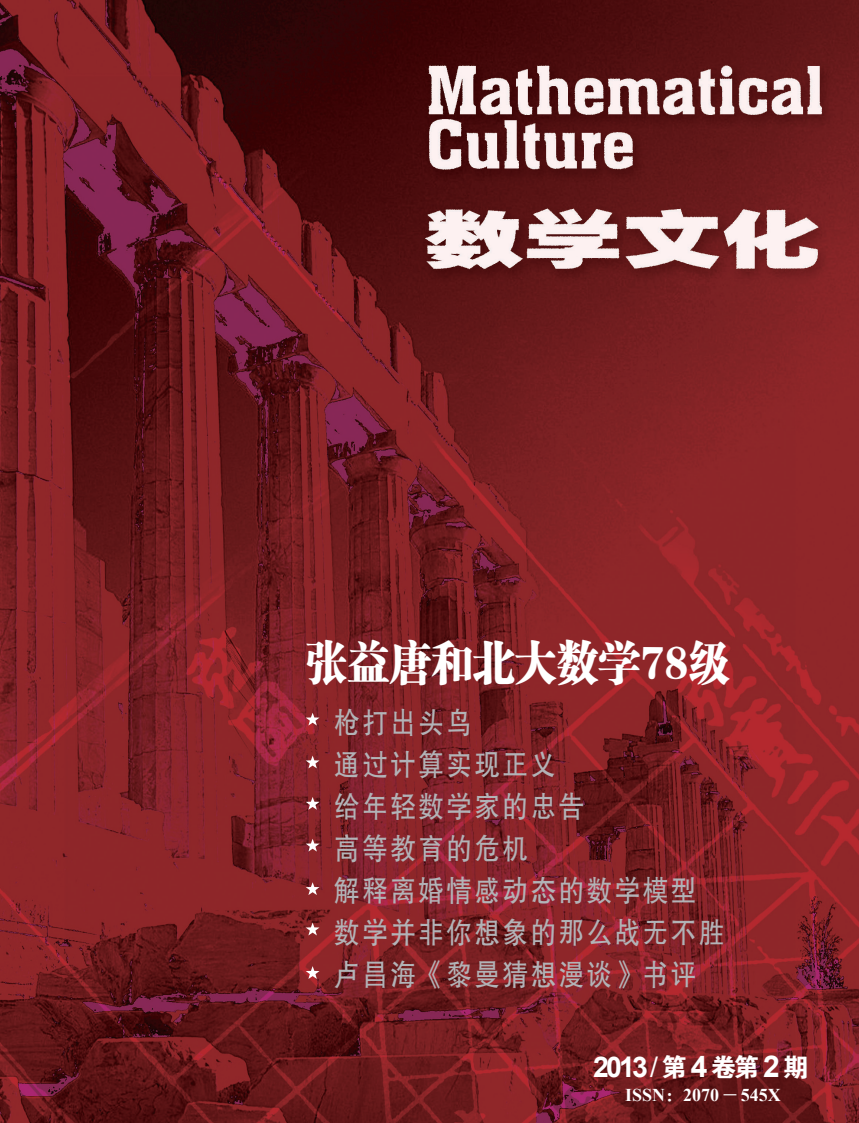
<style>
.page{position:relative;width:859px;height:1123px;background:#fff}
.page>*{position:absolute;margin:0;border:0;box-sizing:border-box;transform-origin:0 0}
.t1{font:46.5px "FZCSK GBK1 0";color:#fff;scale:.9 1}
.t2{font:30px "FZHTK GBK1 0";letter-spacing:.1em;color:#b2b3b7;scale:.85 1}
.t3{font:700 28.5px "Arial";color:#fff}
.t4{font:700 18px "Times New Roman";color:#fff}
.s1{font-weight:400}
.s2{font-family:"FZDHTK GBK1 0";font-weight:400;font-size:25.5px}
.s3{font-size:30px}
.s4{font-family:"FZCSK GBK1 0";font-weight:400}
</style>
<div class="page">
<img style="left:0;top:0;width:859px;height:1123px">
<svg style="left:306px;top:712px;width:13px;height:13px"></svg>
<svg style="left:306px;top:755px;width:13px;height:13px"></svg>
<svg style="left:306px;top:797px;width:13px;height:12px"></svg>
<svg style="left:306px;top:882px;width:13px;height:13px"></svg>
<svg style="left:306px;top:966px;width:13px;height:13px"></svg>
<svg style="left:306px;top:838px;width:13px;height:13px"></svg>
<svg style="left:306px;top:922px;width:13px;height:13px"></svg>
<p class="t1" style="left:306px;top:636px;width:473px">张益唐和北大数学78级</p>
<p class="t2" style="left:334px;top:705px;width:164px">枪打出头鸟</p>
<p class="t2" style="left:334px;top:747px;width:263px">通过计算实现正义</p>
<p class="t2" style="left:334px;top:789px;width:295px">给年轻数学家的忠告</p>
<p class="t2" style="left:334px;top:831px;width:229px">高等教育的危机</p>
<p class="t2" style="left:334px;top:873px;width:428px">解释离婚情感动态的数学模型</p>
<p class="t2" style="left:334px;top:915px;width:461px">数学并非你想象的那么战无不胜</p>
<p class="t2" style="left:334px;top:957px;width:428px">卢昌海《黎曼猜想漫谈》书评</p>
<p class="t3" style="left:593px;top:1048px;width:217px">2013 <span class="s1">/</span><span class="s2">第</span><span class="s3">4</span><span class="s2">卷第</span><span class="s3">2</span><span class="s2">期</span></p>
<p class="t4" style="left:625px;top:1082px;width:157px">ISSN<span class="s4">：</span>2070 — 545X</p>
</div>
